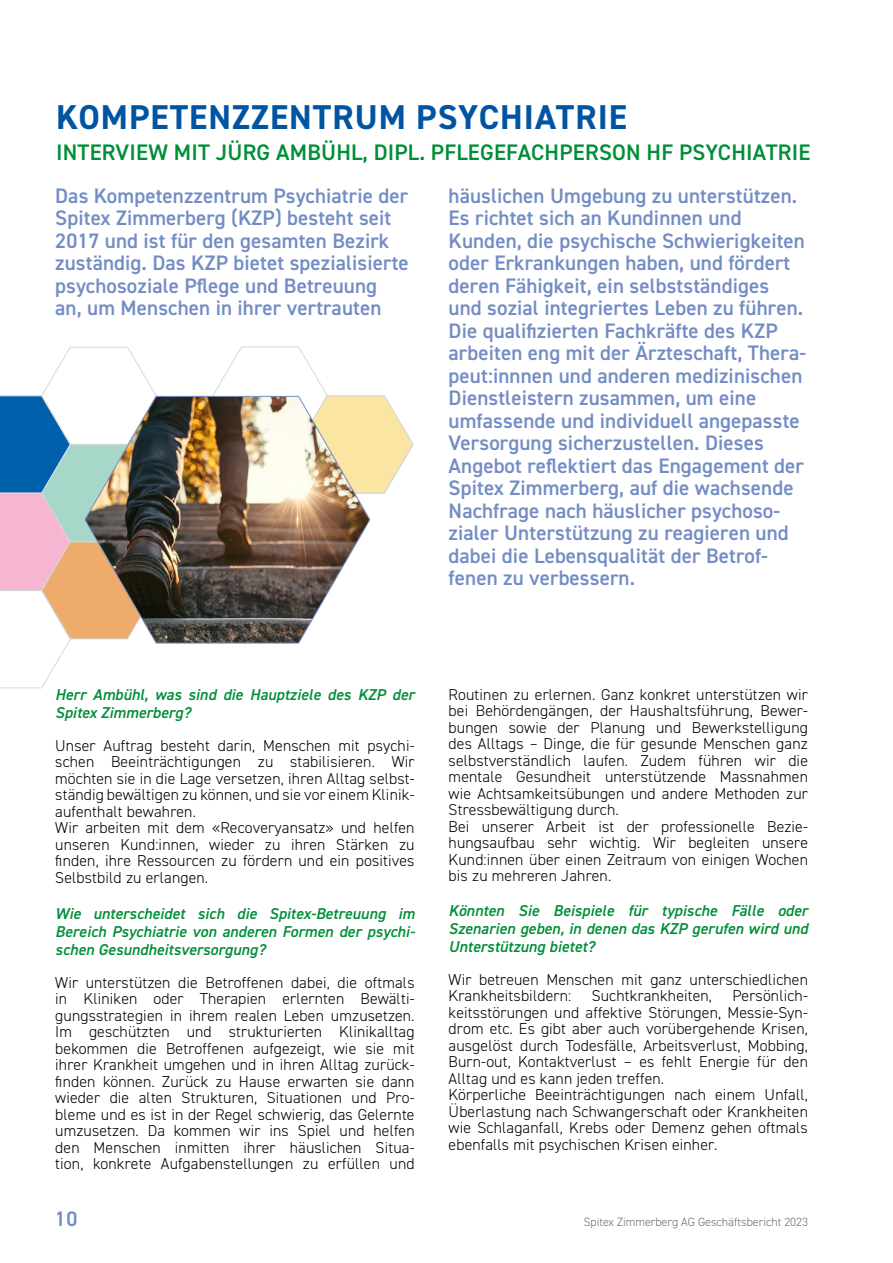
<style>
.page{position:relative;width:893px;height:1263px;background:#fff}
.page>*{position:absolute;margin:0;border:0;box-sizing:border-box;transform-origin:0 0}
.t1{font:700 34.5px "DIN2014";letter-spacing:.03em;color:#0054a2}
.t2{font:600 22.5px "DIN2014";letter-spacing:.01em;color:#008e37}
.t3{font:600 21px/22.5px "DIN2014";letter-spacing:.005em;color:#738dc4}
.t4{font:300 15.75px/16.5px "DIN2014";letter-spacing:.01em;color:#000}
.t5{font:italic 600 15.75px/18px "DIN2014";letter-spacing:.005em;color:#008e37;text-align:justify}
.t6{font:300 12px "DIN2014";color:#6e706b}
</style>
<div class="page">
<svg style="left:213px;top:346px;width:201px;height:148px"></svg>
<svg style="left:0;top:346px;width:156px;height:343px"></svg>
<img style="left:84px;top:395px;width:287px;height:249px">
<h1 class="t1" style="left:56px;top:94px;width:572px">KOMPETENZZENTRUM PSYCHIATRIE</h1>
<h2 class="t2" style="left:56px;top:138px;width:756px">INTERVIEW MIT JÜRG AMBÜHL, DIPL. PFLEGEFACHPERSON HF PSYCHIATRIE</h2>
<h3 class="t3" style="left:55px;top:184px;width:355px">Das Kompetenzzentrum Psychiatrie der Spitex Zimmerberg (KZP) besteht seit 2017 und ist für den gesamten Bezirk zuständig. Das KZP bietet spezialisierte psychosoziale Pflege und Betreuung<br>an, um Menschen in ihrer vertrauten</h3>
<p class="t3" style="left:449px;top:184px;width:359px">häuslichen Umgebung zu unterstützen.<br>Es richtet sich an Kundinnen und Kunden, die psychische Schwierigkeiten oder Erkrankungen haben, und fördert deren Fähigkeit, ein selbstständiges und sozial integriertes Leben zu führen.<br>Die qualifizierten Fachkräfte des KZP arbeiten eng mit der Ärzteschaft, Thera&shy;peut:innnen und anderen medizinischen Dienstleistern zusammen, um eine umfassende und individuell angepasste Versorgung sicherzustellen. Dieses Angebot reflektiert das Engagement der Spitex Zimmerberg, auf die wachsende Nachfrage nach häuslicher psychoso&shy;zialer Unterstützung zu reagieren und dabei die Lebensqualität der Betrof&shy;fenen zu verbessern.</p>
<p class="t5" style="left:55px;top:685px;width:361px">Herr Ambühl, was sind die Hauptziele des KZP der<br>Spitex Zimmerberg?</p>
<p class="t4" style="left:55px;top:737px;width:361px">Unser Auftrag besteht darin, Menschen mit psychi&shy;schen Beeinträchtigungen zu stabilisieren. Wir möchten sie in die Lage versetzen, ihren Alltag selbst&shy;ständig bewältigen zu können, und sie vor einem Klinik&shy;aufenthalt bewahren.<br>Wir arbeiten mit dem «Recoveryansatz» und helfen unseren Kund:innen, wieder zu ihren Stärken zu finden, ihre Ressourcen zu fördern und ein positives Selbstbild zu erlangen.</p>
<p class="t5" style="left:55px;top:904px;width:361px">Wie unterscheidet sich die Spitex-Betreuung im Bereich Psychiatrie von anderen Formen der psychi&shy;schen Gesundheitsversorgung?</p>
<p class="t4" style="left:55px;top:974px;width:361px;text-align:justify">Wir unterstützen die Betroffenen dabei, die oftmals in Kliniken oder Therapien erlernten Bewälti&shy;gungsstrategien in ihrem realen Leben umzusetzen.<br>Im geschützten und strukturierten Klinikalltag bekommen die Betroffenen aufgezeigt, wie sie mit ihrer Krankheit umgehen und in ihren Alltag zurück&shy;finden können. Zurück zu Hause erwarten sie dann wieder die alten Strukturen, Situationen und Pro&shy;bleme und es ist in der Regel schwierig, das Gelernte umzusetzen. Da kommen wir ins Spiel und helfen den Menschen inmitten ihrer häuslichen Situa&shy;tion, konkrete Aufgabenstellungen zu erfüllen und</p>
<p class="t4" style="left:449px;top:686px;width:361px">Routinen zu erlernen. Ganz konkret unterstützen wir bei Behördengängen, der Haushaltsführung, Bewer&shy;bungen sowie der Planung und Bewerkstelligung des Alltags – Dinge, die für gesunde Menschen ganz selbstverständlich laufen. Zudem führen wir die mentale Gesundheit unterstützende Massnahmen wie Achtsamkeitsübungen und andere Methoden zur Stressbewältigung durch.<br>Bei unserer Arbeit ist der professionelle Bezie&shy;hungsaufbau sehr wichtig. Wir begleiten unsere Kund:innen über einen Zeitraum von einigen Wochen bis zu mehreren Jahren.</p>
<p class="t5" style="left:449px;top:901px;width:361px">Könnten Sie Beispiele für typische Fälle oder Szenarien geben, in denen das KZP gerufen wird und Unterstützung bietet?</p>
<p class="t4" style="left:449px;top:971px;width:361px">Wir betreuen Menschen mit ganz unterschiedlichen<br>Krankheitsbildern:</p>
<p class="t4" style="left:592px;top:988px;width:122px">Suchtkrankheiten,</p>
<p class="t4" style="left:449px;top:988px;width:361px;text-indent:284px">Persönlich&shy;keitsstörungen und affektive Störungen, Messie-Syn&shy;drom etc. Es gibt aber auch vorübergehende Krisen, ausgelöst durch Todesfälle, Arbeitsverlust, Mobbing, Burn-out, Kontaktverlust – es fehlt Energie für den Alltag und es kann jeden treffen.<br>Körperliche Beeinträchtigungen nach einem Unfall, Überlastung nach Schwangerschaft oder Krankheiten wie Schlaganfall, Krebs oder Demenz gehen oftmals ebenfalls mit psychischen Krisen einher.</p>
<h3 class="t3" style="left:55px;top:1207px;width:24px">10</h3>
<p class="t6" style="left:584px;top:1215px;width:226px">Spitex Zimmerberg AG Geschäftsbericht 2023</p>
</div>
